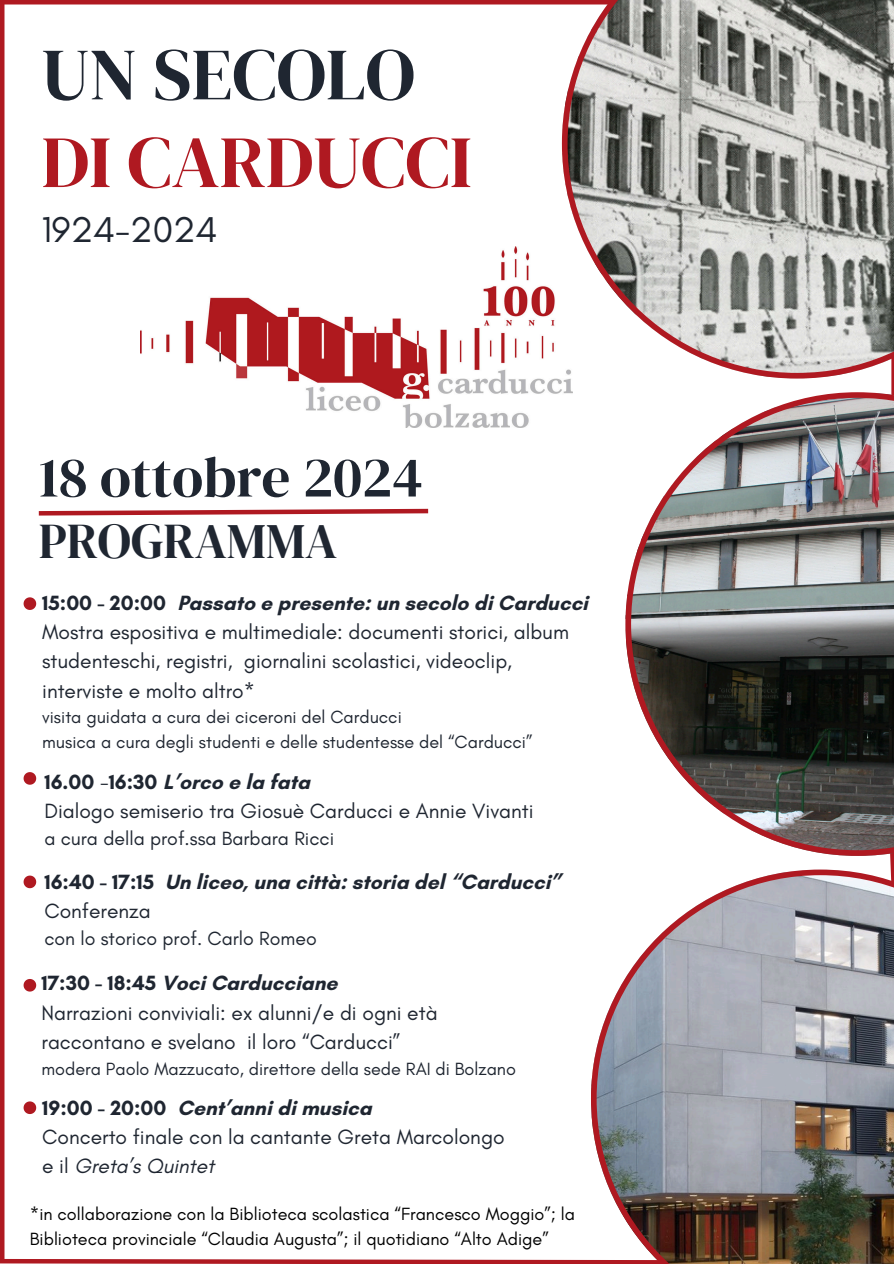
<style>
.page{position:relative;width:894px;height:1264px;background:#fff}
.page>*{position:absolute;margin:0;border:0;box-sizing:border-box;transform-origin:0 0}
.t1{font:73.5px "DM Serif Display";color:#af1921}
.t2{font:73.5px "DM Serif Display";color:#1f2631}
.t3{font:57px "DM Serif Display";color:#1f2631}
.t4{font:49.5px "DM Serif Display";color:#1f2631}
.t5{font:36.45px "Glacial Indifference";color:#1f2631}
.t6{font:21px/29.2px "Glacial Indifference";color:#1f2631}
.t7{font:700 21px/29.2px "Glacial Indifference";color:#1f2631}
.t8{font:19.5px "Glacial Indifference";color:#1f2631}
.t9{font:18px/24.8px "Glacial Indifference";color:#1f2631}
.t10{font:18px/24.8px "Glacial Indifference";color:#000}
.s1{font-weight:700}
.s2{font-weight:400}
.s3{font-style:italic}
</style>
<div class="page">
<svg style="left:561px;top:0;width:332px;height:378px;background:#aeaba8"></svg>
<img style="left:591px;top:869px;width:302px;height:394px">
<img style="left:140px;top:246px;width:432px;height:181px">
<svg style="left:23px;top:597px;width:14px;height:13px"></svg>
<div style="left:0;top:0;width:614px;height:5px;background:#af1921"></div>
<hr style="left:0;top:0;width:4px;height:1262px;background:#af1921">
<svg style="left:0;top:1256px;width:667px;height:7px"></svg>
<hr style="left:891px;top:353px;width:2px;height:75px;background:#af1921">
<svg style="left:886px;top:855px;width:7px;height:35px"></svg>
<svg style="left:23px;top:772px;width:14px;height:13px"></svg>
<svg style="left:23px;top:875px;width:14px;height:14px"></svg>
<svg style="left:38px;top:508px;width:391px;height:8px"></svg>
<svg style="left:625px;top:392px;width:268px;height:463px"></svg>
<svg style="left:23px;top:979px;width:14px;height:13px"></svg>
<svg style="left:23px;top:1101px;width:14px;height:13px"></svg>
<p class="t2" style="left:41px;top:23px;width:375px">UN SECOLO</p>
<p class="t1" style="left:41px;top:111px;width:432px">DI CARDUCCI</p>
<h2 class="t5" style="left:41px;top:207px;width:178px">1924-2024</h2>
<h5 class="t3" style="left:39px;top:437px;width:385px">18 ottobre 2024</h5>
<h4 class="t4" style="left:39px;top:506px;width:300px">PROGRAMMA</h4>
<h3 class="t6" style="left:42px;top:587px;width:547px"><span class="s1">15:00 - 20:00 Passato e presente: un secolo di Carducci </span>Mostra espositiva e multimediale: documenti storici, album studenteschi, registri, giornalini scolastici, videoclip, interviste e molto altro*</h3>
<h3 class="t9" style="left:42px;top:704px;width:491px">visita guidata a cura dei ciceroni del Carducci<br>musica a cura degli studenti e delle studentesse del “Carducci”</h3>
<p class="t6" style="left:44px;top:766px;width:490px"><span class="s1">16.00</span> -<span class="s1">16:30 L’orco e la fata<br></span>Dialogo semiserio tra Giosuè Carducci e Annie Vivanti</p>
<p class="t8" style="left:44px;top:826px;width:291px">a cura della prof.ssa Barbara Ricci</p>
<p class="t7" style="left:44px;top:866px;width:518px">16:40 - 17:15 Un liceo, una città: storia del “Carducci”<br><span class="s2">Conferenza</span></p>
<p class="t8" style="left:44px;top:926px;width:274px">con lo storico prof. Carlo Romeo</p>
<p class="t7" style="left:41px;top:968px;width:297px">17:30 - 18:45 Voci Carducciane</p>
<h5 class="t6" style="left:41px;top:997px;width:397px">Narrazioni conviviali: ex alunni/e di ogni età</h5>
<h5 class="t6" style="left:41px;top:1026px;width:360px">raccontano e svelano il loro “Carducci”</h5>
<p class="t9" style="left:41px;top:1056px;width:476px">modera Paolo Mazzucato, direttore della sede RAI di Bolzano</p>
<p class="t6" style="left:42px;top:1092px;width:464px"><span class="s1">19:00 - 20:00 Cent’anni di musica<br></span>Concerto finale con la cantante Greta Marcolongo e il <span class="s3">Greta’s Quintet</span></p>
<p class="t10" style="left:30px;top:1201px;width:546px">*in collaborazione con la Biblioteca scolastica “Francesco Moggio”; la<br>Biblioteca provinciale “Claudia Augusta”; il quotidiano “Alto Adige”</p>
</div>
